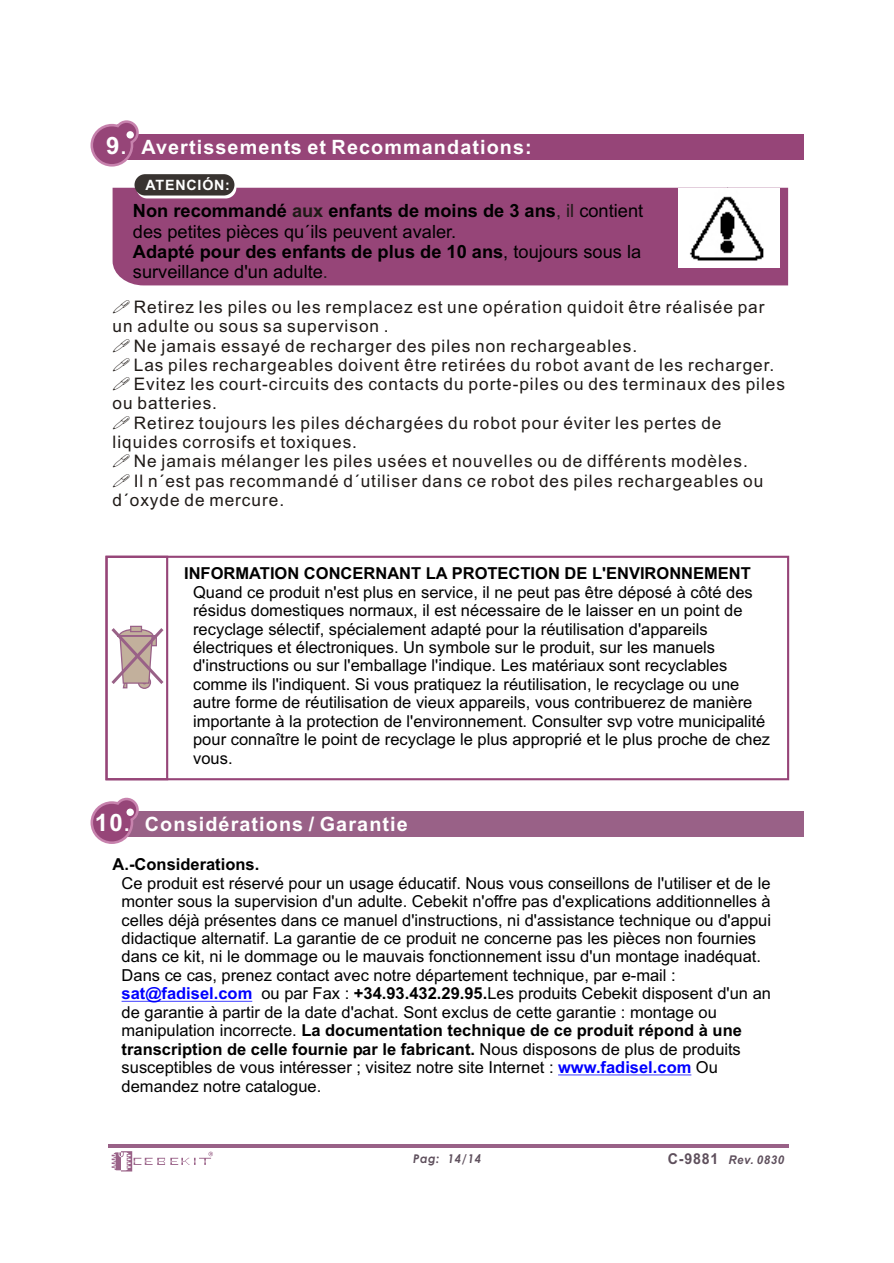
<style>
.page{position:relative;width:894px;height:1263px;background:#fff}
.page>*{position:absolute;margin:0;border:0;box-sizing:border-box;transform-origin:0 0}
.t1{font:700 19.8px "Arial";letter-spacing:.055em;color:#fff}
.t2{font:18.3px/20.4px "Arial";color:#000}
.t3{font:17.25px "Arial";letter-spacing:.055em;color:#1f1a17}
.t4{font:16.5px/18.5px "Arial";color:#000}
.t5{font:700 16.5px "Arial";color:#000}
.t6{font:700 16.5px "Arial";color:#00f}
.t7{font:700 14.25px "Arial";letter-spacing:.055em;color:#fff}
.t8{font:italic 700 12px "Arial";letter-spacing:.055em;color:#5e4f5c;scale:.94 1}
.t9{font:italic 700 12px "Century Gothic";letter-spacing:.055em;color:#5e4f5c;scale:.94 1}
.s1{font-size:24px}
.s2{font-weight:700}
.s3{font-weight:700;color:#1f1a17}
.s4{color:#1f1a17}
.s5{font-weight:400}
.s6{font-weight:700;color:#00f}
.s7{font-style:normal;font-size:15px}
</style>
<div class="page">
<hr style="left:108px;top:1145px;width:680px;height:3px;background:#996187">
<svg style="left:112px;top:1151px;width:101px;height:21px"></svg>
<div style="left:109px;top:134px;width:694px;height:26px;background:#964578"></div>
<svg style="left:90px;top:120px;width:49px;height:47px"></svg>
<div style="left:126px;top:131px;width:8px;height:8px;background:#fff;border-radius:50%"></div>
<hr style="left:122px;top:1001px;width:130px;height:1px;background:#00f">
<hr style="left:558px;top:1075px;width:133px;height:1px;background:#00f">
<div style="left:105px;top:556px;width:684px;height:224px;border:2px solid #964578"></div>
<div style="left:105px;top:556px;width:63px;height:224px;border:2px solid #964578"></div>
<div style="left:109px;top:811px;width:694px;height:26px;background:#996187"></div>
<svg style="left:111px;top:625px;width:56px;height:64px"></svg>
<svg style="left:90px;top:797px;width:49px;height:47px"></svg>
<div style="left:126px;top:809px;width:8px;height:7px;background:#fff;border-radius:50%"></div>
<div style="left:113px;top:188px;width:675px;height:97px;background:#964578"></div>
<div style="left:136px;top:177px;width:100px;height:21px;background:#fff;border-radius:11px"></div>
<div style="left:135px;top:174px;width:99px;height:22px;background:#383330;border-radius:11px"></div>
<img style="left:679px;top:188px;width:100px;height:80px">
<p class="t1" style="left:106px;top:140px;width:427px"><span class="s1">9</span>. Avertissements et Recommandations:</p>
<p class="t7" style="left:146px;top:180px;width:86px">ATENCIÓN:</p>
<p class="t2" style="left:133px;top:202px;width:512px"><span class="s2">Non recommandé</span> <span class="s3">aux</span> <span class="s2">enfants de moins de 3 ans</span><span class="s4">, il</span> contient des petites pièces qu´ils peuvent avaler.<br><span class="s2">Adapté pour des enfants de plus de 10 ans</span>, toujours sous la surveillance d'un adulte<span class="s4">.</span></p>
<p class="t3" style="left:134px;top:301px;width:632px">Retirez les piles ou les remplacez est une opération quidoit être réalisée par</p>
<p class="t3" style="left:113px;top:320px;width:278px">un adulte ou sous sa supervison .</p>
<p class="t3" style="left:134px;top:339px;width:505px">Ne jamais essayé de recharger des piles non rechargeables.</p>
<p class="t3" style="left:134px;top:358px;width:642px">Las piles rechargeables doivent être retirées du robot avant de les recharger.</p>
<p class="t3" style="left:134px;top:378px;width:653px">Evitez les court-circuits des contacts du porte-piles ou des terminaux des piles</p>
<p class="t3" style="left:113px;top:397px;width:106px">ou batteries.</p>
<p class="t3" style="left:134px;top:416px;width:589px">Retirez toujours les piles déchargées du robot pour éviter les pertes de</p>
<p class="t3" style="left:113px;top:435px;width:246px">liquides corrosifs et toxiques.</p>
<p class="t3" style="left:134px;top:455px;width:616px">Ne jamais mélanger les piles usées et nouvelles ou de différents modèles.</p>
<p class="t3" style="left:134px;top:474px;width:631px">Il n´est pas recommandé d´utiliser dans ce robot des piles rechargeables ou</p>
<p class="t3" style="left:113px;top:493px;width:173px">d´oxyde de mercure.</p>
<p class="t5" style="left:184px;top:567px;width:568px">INFORMATION CONCERNANT LA PROTECTION DE L'ENVIRONNEMENT</p>
<p class="t4" style="left:193px;top:584px;width:579px">Quand ce produit n'est plus en service, il ne peut pas être déposé à côté des résidus domestiques normaux, il est nécessaire de le laisser en un point de recyclage sélectif, spécialement adapté pour la réutilisation d'appareils électriques et électroniques. Un symbole sur le produit, sur les manuels d'instructions ou sur l'emballage l'indique. Les matériaux sont recyclables comme ils l'indiquent. Si vous pratiquez la réutilisation, le recyclage ou une autre forme de réutilisation de vieux appareils, vous contribuerez de manière importante à la protection de l'environnement. Consulter svp votre municipalité pour connaître le point de recyclage le plus approprié et le plus proche de chez vous.</p>
<p class="t1" style="left:95px;top:817px;width:315px"><span class="s1">10</span>. Considérations / Garantie</p>
<p class="t5" style="left:113px;top:858px;width:148px">A.-Considerations.</p>
<p class="t4" style="left:122px;top:875px;width:651px">Ce produit est réservé pour un usage éducatif. Nous vous conseillons de l'utiliser et de le</p>
<p class="t4" style="left:122px;top:894px;width:651px">monter sous la supervision d'un adulte. Cebekit n'offre pas d'explications additionnelles à</p>
<p class="t4" style="left:122px;top:912px;width:651px">celles déjà présentes dans ce manuel d'instructions, ni d'assistance technique ou d'appui</p>
<p class="t4" style="left:122px;top:931px;width:636px">didactique alternatif. La garantie de ce produit ne concerne pas les pièces non fournies</p>
<p class="t4" style="left:122px;top:949px;width:641px">dans ce kit, ni le dommage ou le mauvais fonctionnement issu d'un montage inadéquat.</p>
<p class="t4" style="left:122px;top:967px;width:556px">Dans ce cas, prenez contact avec notre département technique, par e-mail :</p>
<p class="t4" style="left:261px;top:986px;width:511px">ou par Fax : <span class="s2">+34.93.432.29.95.</span>Les produits Cebekit disposent d'un an</p>
<p class="t4" style="left:122px;top:1004px;width:597px">de garantie à partir de la date d'achat. Sont exclus de cette garantie : montage ou</p>
<p class="t5" style="left:122px;top:1024px;width:622px"><span class="s5">manipulation incorrecte.</span> La documentation technique de ce produit répond à une</p>
<p class="t5" style="left:122px;top:1043px;width:621px">transcription de celle fournie par le fabricant. <span class="s5">Nous disposons de plus de produits</span></p>
<p class="t4" style="left:122px;top:1060px;width:598px">susceptibles de vous intéresser ; visitez notre site Internet : <span class="s6">www.fadisel.com</span> Ou</p>
<p class="t4" style="left:122px;top:1078px;width:201px">demandez notre catalogue.</p>
<p class="t6" style="left:122px;top:987px;width:132px">sat@fadisel.com</p>
<p class="t9" style="left:413px;top:1154px;width:74px">Pag: 14/14</p>
<p class="t8" style="left:668px;top:1155px;width:125px"><span class="s7">C-9881</span> Rev. 0830</p>
</div>
